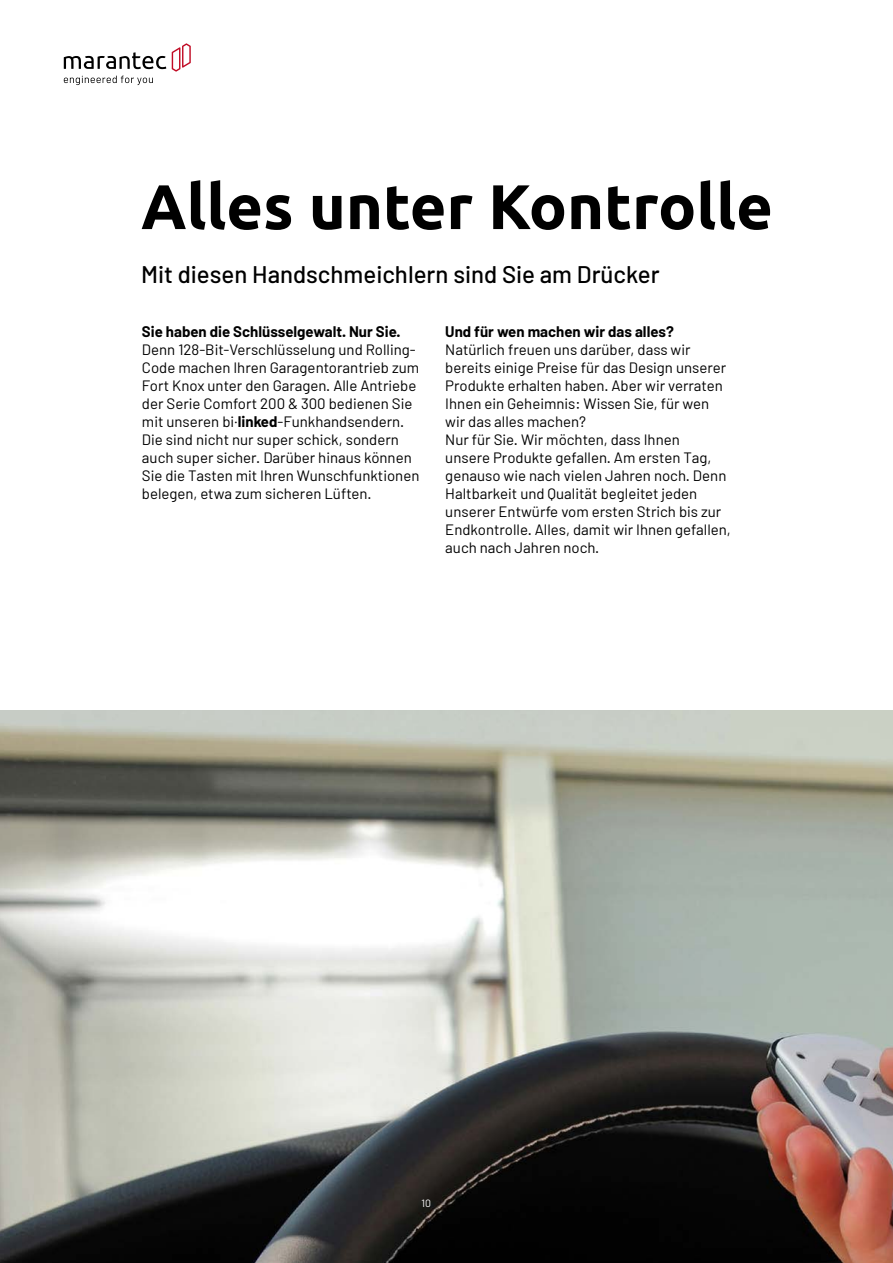
<style>
.page{position:relative;width:893px;height:1263px;background:#fff}
.page>*{position:absolute;margin:0;border:0;box-sizing:border-box;transform-origin:0 0}
.t1{font:700 63px "Ubuntu";color:#000}
.t2{font:500 24px "Barlow";color:#000}
.t3{font:15px/18px "Barlow";color:#000}
.t4{font:700 15px "Barlow";color:#000}
.t5{font:10.5px "Barlow";color:#fff}
.s1{font-family:"Ubuntu";font-weight:300}
.s2{font-weight:700}
</style>
<div class="page">
<img style="left:0;top:710px;width:893px;height:553px">
<svg style="left:64px;top:52px;width:102px;height:17px"></svg>
<svg style="left:172px;top:43px;width:19px;height:29px"></svg>
<svg style="left:64px;top:76px;width:89px;height:9px"></svg>
<h1 class="t1" style="left:141px;top:168px;width:633px">Alles unter Kontrolle</h1>
<h2 class="t2" style="left:141px;top:260px;width:520px">Mit diesen Handschmeichlern sind Sie am Drücker</h2>
<p class="t4" style="left:142px;top:322px;width:260px">Sie haben die Schlüsselgewalt. Nur Sie.</p>
<p class="t3" style="left:142px;top:340px;width:279px">Denn 128-Bit-Verschlüsselung und Rolling-Code machen Ihren Garagentorantrieb zum Fort Knox unter den Garagen. Alle Antriebe der Serie Comfort 200 &amp; 300 bedienen Sie mit unseren bi<span class="s1">·</span><span class="s2">linked</span>-Funkhandsendern.<br>Die sind nicht nur super schick, sondern auch super sicher. Darüber hinaus können Sie die Tasten mit Ihren Wunschfunktionen belegen, etwa zum sicheren Lüften.</p>
<p class="t4" style="left:445px;top:322px;width:230px">Und für wen machen wir das alles?</p>
<p class="t3" style="left:445px;top:340px;width:287px">Natürlich freuen uns darüber, dass wir bereits einige Preise für das Design unserer Produkte erhalten haben. Aber wir verraten Ihnen ein Geheimnis: Wissen Sie, für wen wir das alles machen?<br>Nur für Sie. Wir möchten, dass Ihnen<br>unsere Produkte gefallen. Am ersten Tag, genauso wie nach vielen Jahren noch. Denn Haltbarkeit und Qualität begleitet jeden unserer Entwürfe vom ersten Strich bis zur Endkontrolle. Alles, damit wir Ihnen gefallen, auch nach Jahren noch.</p>
<p class="t5" style="left:422px;top:1196px;width:11px">10</p>
</div>
